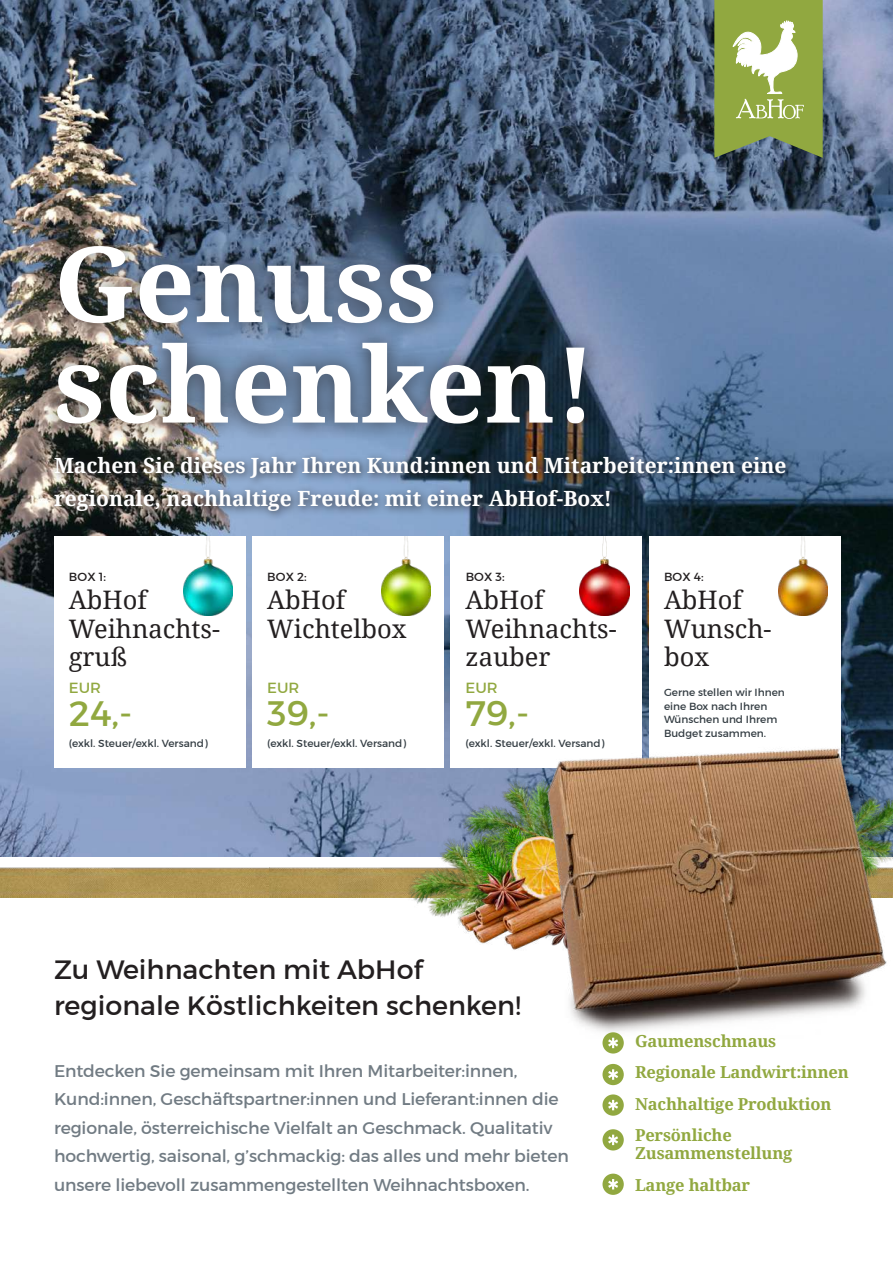
<style>
.page{position:relative;width:893px;height:1263px;background:#fff}
.page>*{position:absolute;margin:0;border:0;box-sizing:border-box;transform-origin:0 0}
.t1{font:700 105px/100.5px "Droid Serif";color:#fff}
.t2{font:36px "Montserrat";color:#91a840}
.t3{font:27px/36px "Montserrat";color:#231f20}
.t4{font:25.5px/28.5px "Droid Serif";color:#231f20}
.t5{font:700 21px/33px "Droid Serif";color:#fff}
.t6{font:17.25px/28.5px "Montserrat";letter-spacing:-.005em;color:#717b83}
.t7{font:700 16.5px/31.5px "Droid Serif";letter-spacing:-.01em;color:#91a840}
.t8{font:15px "Montserrat";color:#91a840}
.t9{font:12px "Montserrat";letter-spacing:.01em;color:#231f20}
.t10{font:10.5px/13.5px "Montserrat";color:#343d43}
</style>
<div class="page">
<img style="left:0;top:0;width:893px;height:857px">
<img style="left:0;top:868px;width:389px;height:29px">
<img style="left:437px;top:744px;width:90px;height:67px">
<img style="left:389px;top:811px;width:138px;height:106px">
<img style="left:446px;top:820px;width:81px;height:130px">
<div style="left:39px;top:227px;width:563px;height:215px;background:#231f20;opacity:.75"></div>
<div style="left:49px;top:451px;width:746px;height:70px;background:#231f20;opacity:.83"></div>
<svg style="left:714px;top:0;width:109px;height:158px;background:#9bae5e"></svg>
<div style="left:649px;top:537px;width:191px;height:231px;background:#fff"></div>
<img style="left:778px;top:537px;width:49px;height:78px">
<div style="left:451px;top:537px;width:191px;height:231px;background:#fff"></div>
<img style="left:580px;top:537px;width:49px;height:78px">
<div style="left:252px;top:537px;width:192px;height:231px;background:#fff"></div>
<img style="left:381px;top:537px;width:50px;height:78px">
<div style="left:54px;top:537px;width:191px;height:231px;background:#fff"></div>
<img style="left:183px;top:537px;width:49px;height:78px">
<img style="left:527px;top:736px;width:366px;height:297px">
<div style="left:602px;top:1032px;width:22px;height:21px;background:#91a840;border-radius:50%"></div>
<svg style="left:608px;top:1038px;width:10px;height:10px"></svg>
<div style="left:602px;top:1064px;width:22px;height:21px;background:#91a840;border-radius:50%"></div>
<svg style="left:608px;top:1069px;width:10px;height:11px"></svg>
<svg style="left:602px;top:1094px;width:22px;height:22px"></svg>
<svg style="left:608px;top:1100px;width:10px;height:10px"></svg>
<div style="left:602px;top:1129px;width:22px;height:21px;background:#91a840;border-radius:50%"></div>
<svg style="left:608px;top:1135px;width:10px;height:10px"></svg>
<svg style="left:602px;top:1173px;width:22px;height:22px"></svg>
<svg style="left:608px;top:1179px;width:10px;height:10px"></svg>
<h1 class="t1" style="left:54px;top:236px;width:543px">Genuss schenken!</h1>
<p class="t5" style="left:54px;top:449px;width:734px">Machen Sie dieses Jahr Ihren Kund:innen und Mitarbeiter:innen eine regionale, nachhaltige Freude: mit einer AbHof-Box!</p>
<p class="t9" style="left:69px;top:569px;width:39px">BOX 1:</p>
<h3 class="t4" style="left:69px;top:586px;width:153px">AbHof<br>Weihnachts&shy;gruß</h3>
<p class="t8" style="left:69px;top:679px;width:34px">EUR</p>
<h2 class="t2" style="left:69px;top:691px;width:65px">24,-</h2>
<p class="t10" style="left:69px;top:736px;width:140px">(exkl. Steuer/exkl. Versand)</p>
<p class="t9" style="left:267px;top:569px;width:41px">BOX 2:</p>
<h3 class="t4" style="left:267px;top:586px;width:141px">AbHof<br>Wichtelbox</h3>
<p class="t8" style="left:267px;top:679px;width:34px">EUR</p>
<h2 class="t2" style="left:267px;top:691px;width:64px">39,-</h2>
<p class="t10" style="left:267px;top:736px;width:140px">(exkl. Steuer/exkl. Versand)</p>
<p class="t9" style="left:466px;top:569px;width:40px">BOX 3:</p>
<h3 class="t4" style="left:466px;top:586px;width:153px">AbHof<br>Weihnachts&shy;zauber</h3>
<p class="t8" style="left:466px;top:679px;width:34px">EUR</p>
<h2 class="t2" style="left:466px;top:691px;width:65px">79,-</h2>
<p class="t10" style="left:466px;top:736px;width:140px">(exkl. Steuer/exkl. Versand)</p>
<p class="t9" style="left:664px;top:569px;width:41px">BOX 4:</p>
<h3 class="t4" style="left:664px;top:586px;width:109px">AbHof<br>Wunsch&shy;box</h3>
<p class="t10" style="left:664px;top:685px;width:122px">Gerne stellen wir Ihnen eine Box nach Ihren<br>Wünschen und Ihrem<br>Budget zusammen.</p>
<h3 class="t3" style="left:54px;top:952px;width:468px">Zu Weihnachten mit AbHof regionale Köstlichkeiten schenken!</h3>
<p class="t6" style="left:54px;top:1056px;width:516px">Entdecken Sie gemeinsam mit Ihren Mitarbeiter:innen, Kund:innen, Geschäftspartner:innen und Lieferant:innen die regionale, österreichische Vielfalt an Geschmack. Qualitativ hochwertig, saisonal, g’schmackig: das alles und mehr bieten unsere liebevoll zusammengestellten Weihnachtsboxen.</p>
<p class="t7" style="left:635px;top:1025px;width:215px">Gaumenschmaus<br>Regionale Landwirt:innen<br>Nachhaltige Produktion<br>Persönliche</p>
<p class="t7" style="left:635px;top:1138px;width:159px">Zusammenstellung<br>Lange haltbar</p>
</div>
